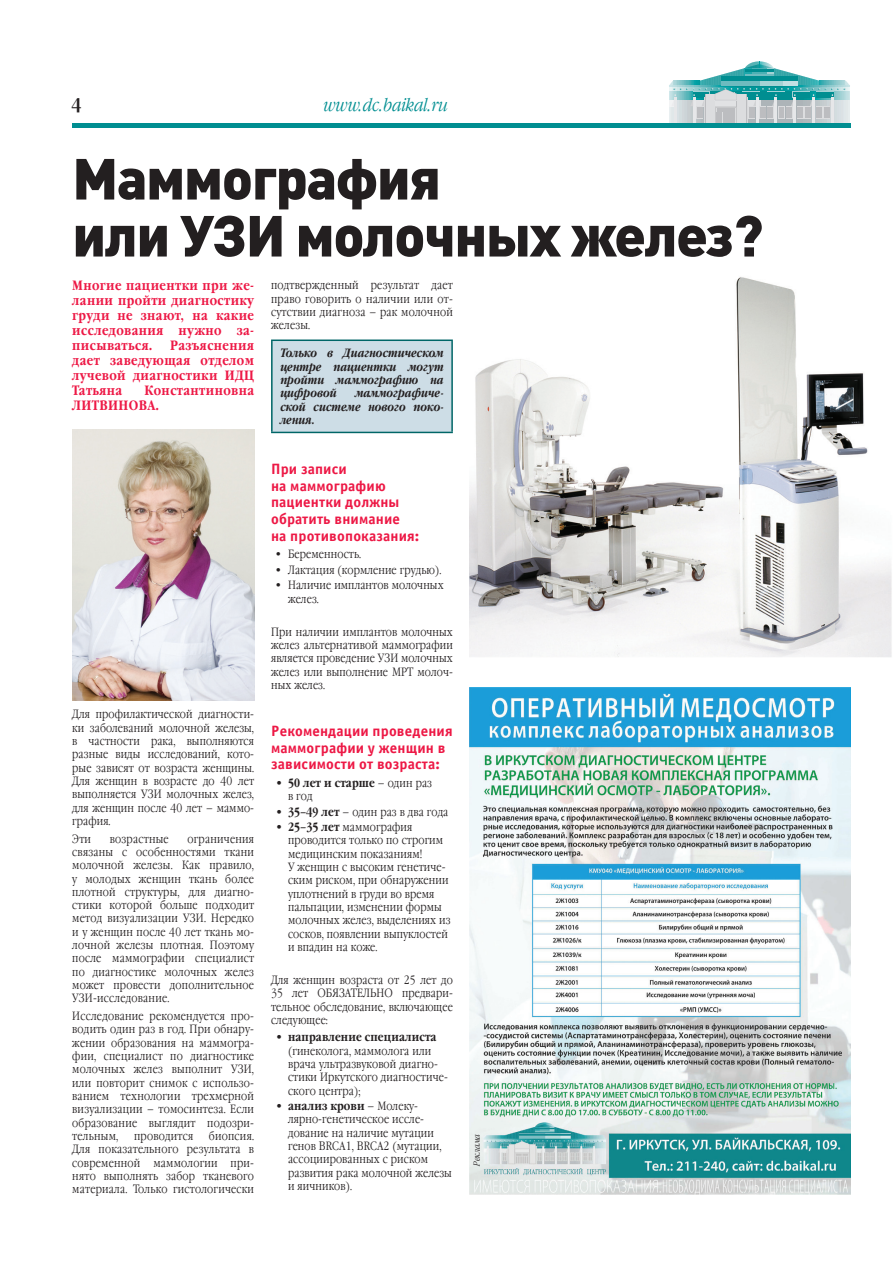
<style>
.page{position:relative;width:893px;height:1263px;background:#fff}
.page>*{position:absolute;margin:0;border:0;box-sizing:border-box;transform-origin:0 0}
.t1{font:900 57px/57px "DIN Cyr";letter-spacing:-.025em;color:#231f20}
.t2{font:italic 300 18px "Garamond Narrow C";color:#008e91}
.t3{font:700 18px "Garamond Narrow C";color:#231f20}
.t4{font:700 15px/16.6px "Officina Sans C";letter-spacing:.01em;color:#ed1845}
.t5{font:700 13.5px/15px "Garamond Narrow C";letter-spacing:.03em;color:#ed1845;text-align:justify}
.t6{font:300 12px/13.4px "Garamond Narrow C";letter-spacing:.01em;color:#231f20;text-align:justify}
.t7{font:italic 700 12px/13.4px "Garamond Narrow C";letter-spacing:.01em;color:#231f20;text-align:justify}
.t8{font:700 12px/13.4px "Garamond Narrow C";letter-spacing:.01em;color:#231f20}
.t9{font:italic 300 8.85px "Garamond Narrow C";color:#231f20}
.s1{font-weight:300}
.s2{font-weight:700}
</style>
<div class="page">
<svg style="left:669px;top:62px;width:181px;height:61px"></svg>
<div style="left:72px;top:123px;width:778px;height:5px;background:#008e91"></div>
<img style="left:72px;top:429px;width:182px;height:272px">
<div style="left:272px;top:340px;width:180px;height:92px;background:#cddde6"></div>
<hr style="left:271px;top:339px;width:182px;height:2px;background:#006667">
<hr style="left:271px;top:341px;width:2px;height:91px;background:#006667">
<hr style="left:451px;top:341px;width:2px;height:91px;background:#006667">
<hr style="left:271px;top:432px;width:182px;height:1px;background:#006667">
<img style="left:470px;top:277px;width:422px;height:380px">
<img style="left:470px;top:687px;width:380px;height:508px">
<h2 class="t3" style="left:72px;top:95px;width:10px">4</h2>
<h2 class="t2" style="left:324px;top:95px;width:126px">www.dc.baikal.ru</h2>
<h1 class="t1" style="left:72px;top:148px;width:693px">Маммография<br>или УЗИ молочных желез?</h1>
<p class="t5" style="left:72px;top:279px;width:183px">Многие пациентки при же&shy;лании пройти диагностику груди не знают, на какие исследования нужно за&shy;писываться.</p>
<p class="t5" style="left:72px;top:339px;width:183px;text-indent:98px">Разъяснения дает заведующая отделом лучевой диагностики ИДЦ Татьяна</p>
<p class="t5" style="left:72px;top:383px;width:183px;text-indent:72px">Константиновна<br>ЛИТВИНОВА.</p>
<p class="t6" style="left:72px;top:708px;width:183px">Для профилактической диагности&shy;ки заболеваний молочной железы, в частности рака, выполняются разные виды исследований, кото&shy;рые зависят от возраста женщины.<br>Для женщин в возрасте до 40 лет выполняется УЗИ молочных желез, для женщин после 40 лет – маммо&shy;графия.</p>
<p class="t6" style="left:72px;top:832px;width:20px">Эти</p>
<p class="t6" style="left:110px;top:832px;width:60px">возрастные</p>
<p class="t6" style="left:72px;top:832px;width:183px;text-indent:115px">ограничения связаны с особенностями ткани молочной железы. Как правило, у молодых женщин ткань более плотной структуры, для диагно&shy;стики которой больше подходит метод визуализации УЗИ. Нередко и у женщин после 40 лет ткань мо&shy;лочной железы плотная. Поэтому после маммографии специалист по диагностике молочных желез может провести дополнительное УЗИ-исследование.</p>
<p class="t6" style="left:72px;top:1009px;width:183px">Исследование рекомендуется про&shy;водить один раз в год. При обнару&shy;жении образования на маммогра&shy;фии, специалист по диагностике молочных желез выполнит УЗИ, или повторит снимок с использо&shy;ванием технологии трехмерной визуализации – томосинтеза. Если образование выглядит подозри&shy;тельным,</p>
<p class="t6" style="left:72px;top:1129px;width:183px;text-indent:137px">биопсия.<br>Для показательного результата в современной маммологии при&shy;нято выполнять забор тканевого материала. Только гистологически</p>
<p class="t6" style="left:134px;top:1129px;width:61px">проводится</p>
<p class="t6" style="left:271px;top:279px;width:183px">подтвержденный результат дает право говорить о наличии или от&shy;сутствии диагноза – рак молочной железы.</p>
<p class="t7" style="left:280px;top:347px;width:165px">Только в Диагностическом центре пациентки могут пройти маммографию на цифровой</p>
<p class="t7" style="left:280px;top:387px;width:165px;text-indent:75px">маммографиче&shy;ской системе нового поко&shy;ления.</p>
<p class="t4" style="left:271px;top:461px;width:150px">При записи<br>на маммографию пациентки должны обратить внимание<br>на противопоказания:</p>
<p class="t6" style="left:275px;top:548px;width:87px">• Беременность.</p>
<p class="t6" style="left:275px;top:563px;width:168px">• Лактация (кормление грудью).</p>
<p class="t6" style="left:288px;top:579px;width:157px;text-indent:-13px">• Наличие имплантов молочных желез.</p>
<p class="t6" style="left:271px;top:625px;width:183px">При наличии имплантов молочных желез альтернативой маммографии является проведение УЗИ молочных желез или выполнение МРТ молоч&shy;ных желез.</p>
<p class="t4" style="left:271px;top:723px;width:183px">Рекомендации проведения маммографии у женщин в зависимости от возраста:</p>
<p class="t8" style="left:288px;top:776px;width:145px;text-indent:-13px">• 50 лет и старше <span class="s1">– один раз в год</span></p>
<p class="t6" style="left:275px;top:805px;width:175px"><span class="s2">• 35–49 лет</span> – один раз в два года</p>
<p class="t6" style="left:288px;top:820px;width:164px;text-align:left;text-indent:-13px"><span class="s2">• 25–35 лет</span> маммография проводится только по строгим медицинским показаниям!<br>У женщин с высоким генетиче&shy;ским риском, при обнаружении уплотнений в груди во время пальпации, изменении формы молочных желез, выделениях из сосков, появлении выпуклостей и впадин на коже.</p>
<p class="t6" style="left:271px;top:973px;width:183px">Для женщин возраста от 25 лет до 35 лет ОБЯЗАТЕЛЬНО предвари&shy;тельное обследование, включающее следующее:</p>
<p class="t8" style="left:275px;top:1031px;width:163px">• направление специалиста</p>
<p class="t6" style="left:288px;top:1044px;width:161px;text-align:left">(гинеколога, маммолога или врача ультразвуковой диагно&shy;стики Иркутского диагностиче&shy;ского центра);</p>
<p class="t6" style="left:288px;top:1100px;width:165px;text-align:left;text-indent:-13px"><span class="s2">• анализ крови</span> – Молеку&shy;лярно-генетическое иссле&shy;дование на наличие мутации генов BRCA1, BRCA2 (мутации, ассоциированных с риском развития рака молочной железы и яичников).</p>
<p class="t9" style="left:472px;top:1166px;width:33px;rotate:-90deg">Реклама</p>
</div>
